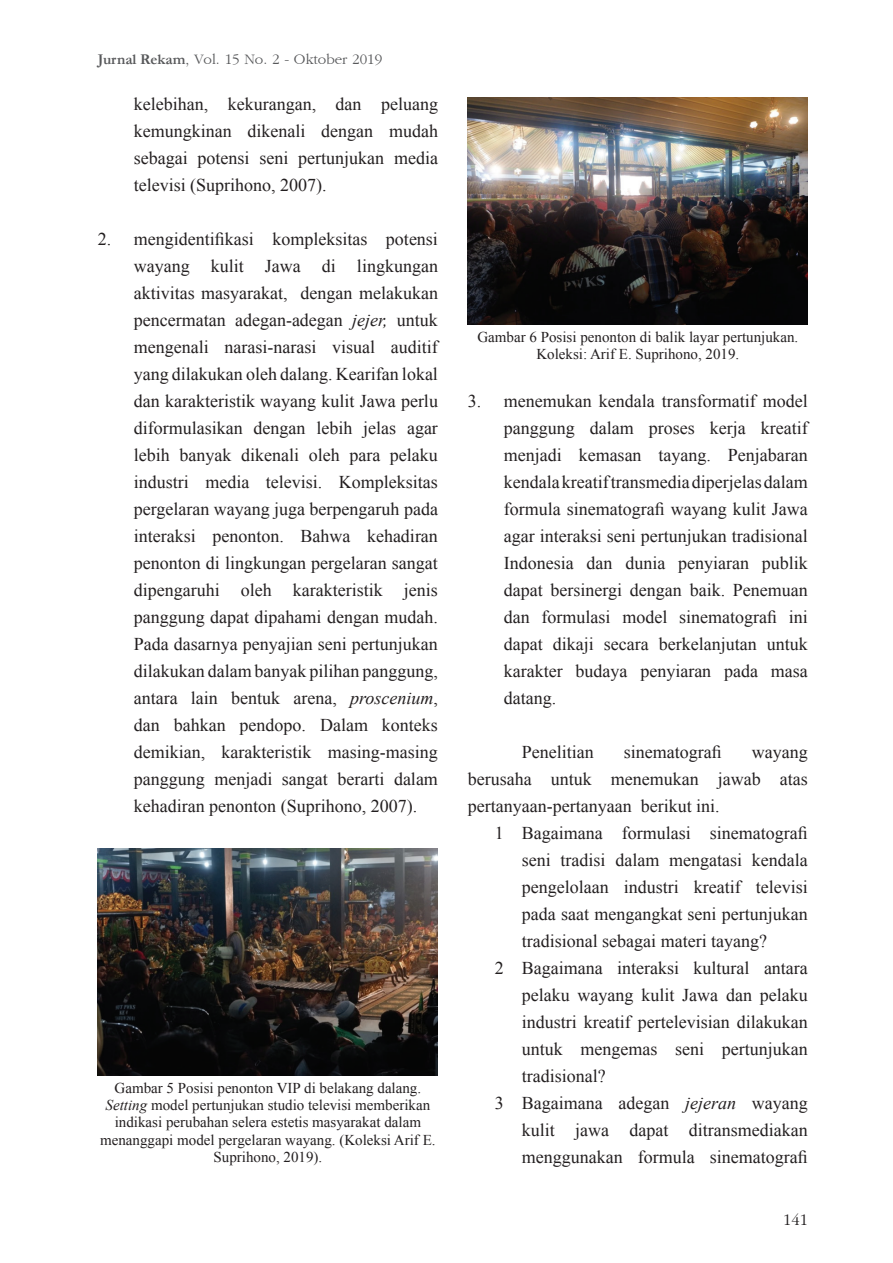
<style>
.page{position:relative;width:893px;height:1263px;background:#fff}
.page>*{position:absolute;margin:0;border:0;box-sizing:border-box;transform-origin:0 0}
.t1{font:18px/27px "Times New Roman";color:#231f20;text-align:justify}
.t2{font:16.5px "Garamond";color:#231f20}
.t3{font:15px/17.2px "Times New Roman";color:#231f20;text-align:center}
.t4{font:15px "Garamond";color:#57585a}
.s1{font-weight:700}
.s2{font-style:italic}
</style>
<div class="page">
<img style="left:98px;top:848px;width:340px;height:227px">
<img style="left:468px;top:98px;width:340px;height:227px">
<p class="t4" style="left:98px;top:52px;width:286px"><span class="s1">Jurnal Rekam</span>, Vol. 15 No. 2 - Oktober 2019</p>
<p class="t1" style="left:134px;top:90px;width:306px">kelebihan, kekurangan, dan peluang kemungkinan dikenali dengan mudah sebagai potensi seni pertunjukan media televisi (Suprihono, 2007).</p>
<p class="t1" style="left:134px;top:225px;width:306px;text-indent:-36px">2. mengidentifikasi kompleksitas potensi wayang kulit Jawa di lingkungan aktivitas masyarakat, dengan melakukan pencermatan adegan-adegan <span class="s2">jejer,</span> untuk mengenali narasi-narasi visual auditif yang dilakukan oleh dalang. Kearifan lokal dan karakteristik wayang kulit Jawa perlu diformulasikan dengan lebih jelas agar lebih banyak dikenali oleh para pelaku industri media televisi. Kompleksitas pergelaran wayang juga berpengaruh pada interaksi penonton. Bahwa kehadiran penonton di lingkungan pergelaran sangat dipengaruhi oleh karakteristik jenis panggung dapat dipahami dengan mudah.<br>Pada dasarnya penyajian seni pertunjukan dilakukan dalam banyak pilihan panggung, antara lain bentuk arena, <span class="s2">proscenium</span>, dan bahkan pendopo. Dalam konteks demikian, karakteristik masing-masing panggung menjadi sangat berarti dalam kehadiran penonton (Suprihono, 2007).</p>
<p class="t3" style="left:100px;top:1079px;width:337px">Gambar 5 Posisi penonton VIP di belakang dalang.<br><span class="s2">Setting</span> model pertunjukan studio televisi memberikan indikasi perubahan selera estetis masyarakat dalam menanggapi model pergelaran wayang. (Koleksi Arif E.<br>Suprihono, 2019).</p>
<p class="t3" style="left:477px;top:328px;width:322px">Gambar 6 Posisi penonton di balik layar pertunjukan.<br>Koleksi: Arif E. Suprihono, 2019.</p>
<p class="t1" style="left:504px;top:387px;width:306px;text-indent:-36px">3. menemukan kendala transformatif model panggung dalam proses kerja kreatif menjadi kemasan tayang. Penjabaran kendala kreatif transmedia diperjelas dalam formula sinematografi wayang kulit Jawa agar interaksi seni pertunjukan tradisional Indonesia dan dunia penyiaran publik dapat bersinergi dengan baik. Penemuan dan formulasi model sinematografi ini dapat dikaji secara berkelanjutan untuk karakter budaya penyiaran pada masa datang.</p>
<p class="t1" style="left:522px;top:738px;width:73px">Penelitian</p>
<p class="t1" style="left:624px;top:738px;width:99px">sinematografi</p>
<p class="t1" style="left:468px;top:738px;width:342px;text-indent:284px">wayang berusaha untuk menemukan jawab atas pertanyaan-pertanyaan berikut ini.</p>
<p class="t1" style="left:495px;top:819px;width:315px">1 Bagaimana formulasi sinematografi</p>
<p class="t1" style="left:522px;top:846px;width:288px">seni tradisi dalam mengatasi kendala</p>
<p class="t1" style="left:522px;top:873px;width:288px">pengelolaan industri kreatif televisi</p>
<p class="t1" style="left:522px;top:900px;width:288px">pada saat mengangkat seni pertunjukan</p>
<p class="t1" style="left:522px;top:927px;width:247px">tradisional sebagai materi tayang?</p>
<p class="t1" style="left:495px;top:954px;width:315px">2 Bagaimana interaksi kultural antara</p>
<p class="t1" style="left:522px;top:981px;width:288px">pelaku wayang kulit Jawa dan pelaku</p>
<p class="t1" style="left:522px;top:1008px;width:288px">industri kreatif pertelevisian dilakukan</p>
<p class="t1" style="left:522px;top:1035px;width:288px">untuk mengemas seni pertunjukan</p>
<p class="t1" style="left:522px;top:1062px;width:85px">tradisional?</p>
<p class="t1" style="left:495px;top:1089px;width:315px">3 Bagaimana adegan <span class="s2">jejeran</span> wayang</p>
<p class="t1" style="left:522px;top:1116px;width:288px">kulit jawa dapat ditransmediakan</p>
<p class="t1" style="left:522px;top:1143px;width:288px">menggunakan formula sinematografi</p>
<p class="t2" style="left:783px;top:1211px;width:26px">141</p>
</div>
